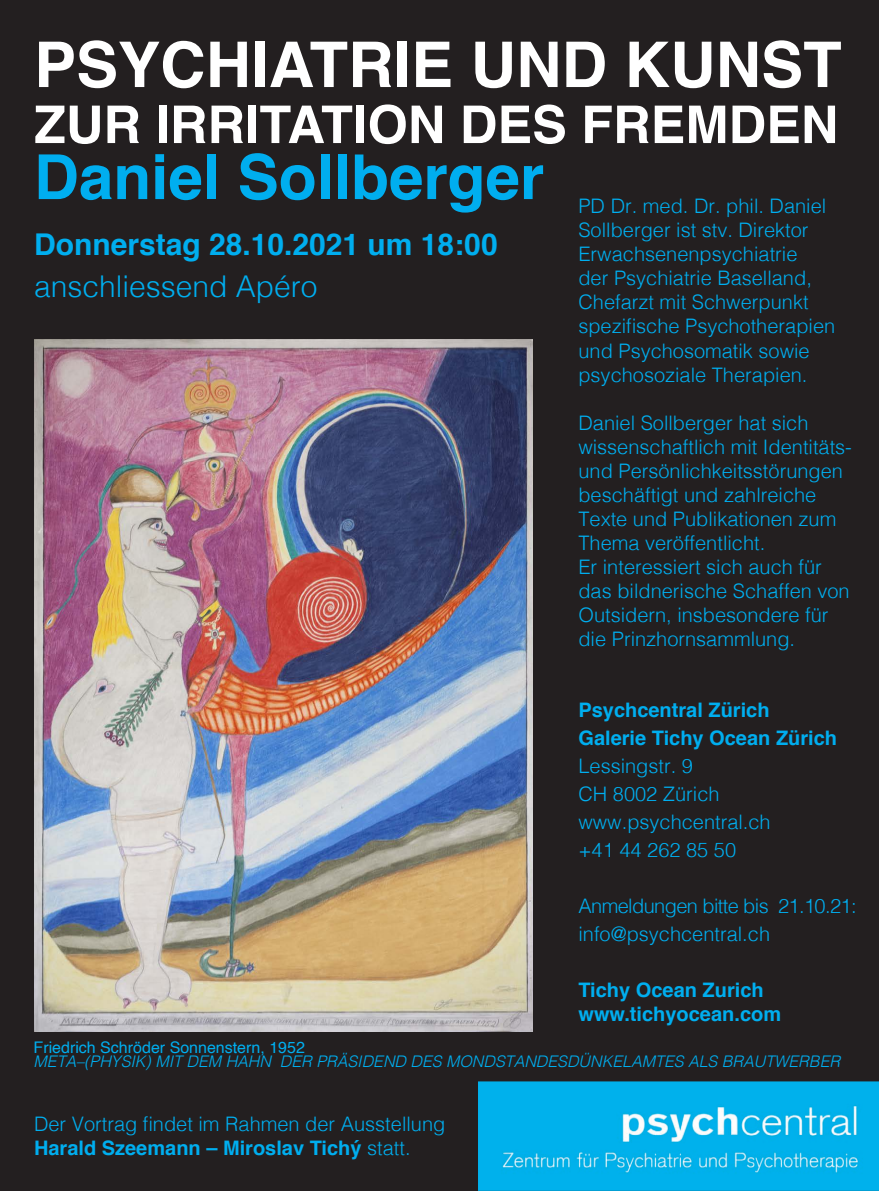
<style>
.page{position:relative;width:879px;height:1191px;background:#231f20}
.page>*{position:absolute;margin:0;border:0;box-sizing:border-box;transform-origin:0 0}
.t1{font:700 63px "Helvetica";color:#fff}
.t2{font:700 62px "Helvetica";color:#00aeef}
.t3{font:700 52px "Helvetica";color:#fff}
.t4{font:700 30px "Helvetica";color:#00aeef}
.t5{font:300 30px "Helvetica";color:#00aeef}
.t6{font:300 20px/24px "Helvetica";color:#00aeef}
.t7{font:700 20px "Helvetica";color:#00aeef}
.t8{font:300 20px "Helvetica";letter-spacing:-.03em;color:#00aeef}
.t9{font:italic 300 16px "Helvetica";color:#00aeef}
.t10{font:16px "Helvetica";color:#00aeef}
.s1{font-weight:300}
</style>
<div class="page">
<img style="left:34px;top:339px;width:498px;height:692px">
<img style="left:478px;top:1081px;width:401px;height:109px">
<p class="t1" style="left:34px;top:14px;width:809px">PSYCHIATRIE UND KUNST</p>
<p class="t3" style="left:34px;top:83px;width:806px">ZUR IRRITATION DES FREMDEN</p>
<p class="t2" style="left:34px;top:127px;width:511px">Daniel Sollberger</p>
<p class="t6" style="left:578px;top:193px;width:258px">PD Dr. med. Dr. phil. Daniel<br>Sollberger ist stv. Direktor<br>Erwachsenenpsychiatrie<br>der Psychiatrie Baselland,<br>Chefarzt mit Schwerpunkt spezifische Psychotherapien und Psychosomatik sowie psychosoziale Therapien.</p>
<p class="t6" style="left:578px;top:409px;width:275px">Daniel Sollberger hat sich wissenschaftlich mit Identitäts&shy;und Persönlichkeitsstörungen beschäftigt und zahlreiche<br>Texte und Publikationen zum<br>Thema veröffentlicht.</p>
<p class="t6" style="left:578px;top:553px;width:273px">Er interessiert sich auch für das bildnerische Schaffen von<br>Outsidern, insbesondere für</p>
<p class="t6" style="left:578px;top:625px;width:218px">die Prinzhornsammlung.</p>
<p class="t4" style="left:34px;top:220px;width:465px">Donnerstag 28.10.2021 um 18:00</p>
<p class="t5" style="left:34px;top:261px;width:285px">anschliessend Apéro</p>
<p class="t7" style="left:578px;top:694px;width:193px">Psychcentral Zürich</p>
<p class="t7" style="left:578px;top:722px;width:260px">Galerie Tichy Ocean Zürich</p>
<p class="t6" style="left:578px;top:752px;width:116px">Lessingstr. 9</p>
<p class="t6" style="left:578px;top:780px;width:143px">CH 8002 Zürich</p>
<p class="t6" style="left:578px;top:808px;width:194px">www.psychcentral.ch</p>
<p class="t6" style="left:578px;top:836px;width:159px">+41 44 262 85 50</p>
<p class="t8" style="left:578px;top:889px;width:280px">Anmeldungen bitte bis 21.10.21:</p>
<p class="t6" style="left:578px;top:920px;width:193px">info@psychcentral.ch</p>
<p class="t7" style="left:578px;top:974px;width:187px">Tichy Ocean Zurich</p>
<p class="t7" style="left:578px;top:998px;width:204px">www.tichyocean.com</p>
<p class="t10" style="left:34px;top:1035px;width:273px">Friedrich Schröder Sonnenstern, 1952</p>
<p class="t9" style="left:34px;top:1048px;width:808px">META–(PHYSIK) MIT DEM HAHN DER PRÄSIDEND DES MONDSTANDESDÜNKELAMTES ALS BRAUTWERBER</p>
<p class="t6" style="left:34px;top:1110px;width:413px">Der Vortrag findet im Rahmen der Ausstellung</p>
<p class="t7" style="left:34px;top:1131px;width:378px">Harald Szeemann – Miroslav Tichý <span class="s1">statt.</span></p>
</div>
